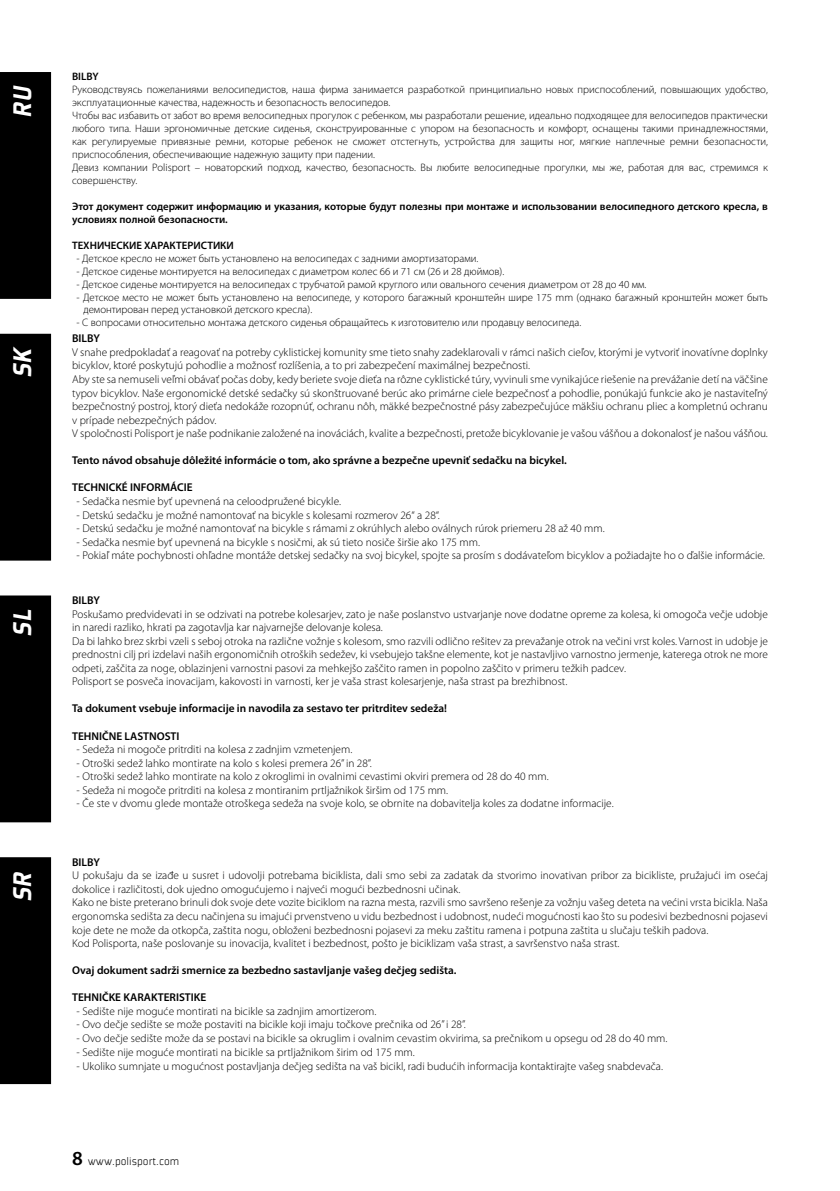
<style>
.page{position:relative;width:840px;height:1191px;background:#fff}
.page>*{position:absolute;margin:0;border:0;box-sizing:border-box;transform-origin:0 0}
.t1{font:28px "Plexes Black Italic Pro";color:#fff}
.t2{font:12px "Plexes Light Pro";color:#000}
.t3{font:300 11.4px/13.6px "Myriad Pro";color:#000}
.t4{font:600 11.4px "Myriad Pro";color:#000}
.t5{font:300 10.8px/13px "Myriad Pro";color:#000}
.t6{font:600 10.8px/13px "Myriad Pro";color:#000}
.s1{font-family:"Myriad Pro";font-weight:600;font-size:20px}
</style>
<div class="page">
<div style="left:0;top:72px;width:51px;height:227px;background:#000"></div>
<div style="left:0;top:595px;width:51px;height:227px;background:#000"></div>
<div style="left:0;top:857px;width:51px;height:227px;background:#000"></div>
<div style="left:0;top:334px;width:51px;height:226px;background:#000"></div>
<h1 class="t1" style="left:4px;top:117px;width:34px;rotate:-90deg">RU</h1>
<h1 class="t1" style="left:4px;top:378px;width:33px;rotate:-90deg">SK</h1>
<h1 class="t1" style="left:4px;top:636px;width:28px;rotate:-90deg">SL</h1>
<h1 class="t1" style="left:4px;top:902px;width:32px;rotate:-90deg">SR</h1>
<p class="t6" style="left:72px;top:70px;width:28px">BILBY</p>
<p class="t5" style="left:72px;top:83px;width:697px">Руководствуясь пожеланиями велосипедистов, наша фирма занимается разработкой принципиально новых приспособлений, повышающих удобство, эксплуатационные качества, надежность и безопасность велосипедов.<br>Чтобы вас избавить от забот во время велосипедных прогулок с ребенком, мы разработали решение, идеально подходящее для велосипедов практически любого типа. Наши эргономичные детские сиденья, сконструированные с упором на безопасность и комфорт, оснащены такими принадлежностями, как регулируемые привязные ремни, которые ребенок не сможет отстегнуть, устройства для защиты ног, мягкие наплечные ремни безопасности, приспособления, обеспечивающие надежную защиту при падении.<br>Девиз компании Polisport – новаторский подход, качество, безопасность. Вы любите велосипедные прогулки, мы же, работая для вас, стремимся к совершенству.</p>
<p class="t6" style="left:72px;top:199px;width:697px">Этот документ содержит информацию и указания, которые будут полезны при монтаже и использовании велосипедного детского кресла, в условиях полной безопасности.</p>
<p class="t6" style="left:72px;top:238px;width:163px">ТЕХНИЧЕСКИЕ ХАРАКТЕРИСТИКИ</p>
<p class="t5" style="left:77px;top:252px;width:403px">- Детское кресло не может быть установлено на велосипедах с задними амортизаторами.</p>
<p class="t5" style="left:77px;top:265px;width:429px">- Детское сиденье монтируется на велосипедах с диаметром колес 66 и 71 см (26 и 28 дюймов).</p>
<p class="t5" style="left:77px;top:278px;width:571px">- Детское сиденье монтируется на велосипедах с трубчатой рамой круглого или овального сечения диаметром от 28 до 40 мм.</p>
<p class="t5" style="left:83px;top:291px;width:685px;text-indent:-7px">- Детское место не может быть установлено на велосипеде, у которого багажный кронштейн шире 175 mm (однако багажный кронштейн может быть демонтирован перед установкой детского кресла).</p>
<p class="t5" style="left:77px;top:316px;width:506px">- С вопросами относительно монтажа детского сиденья обращайтесь к изготовителю или продавцу велосипеда.</p>
<p class="t4" style="left:72px;top:331px;width:29px">BILBY</p>
<p class="t3" style="left:72px;top:345px;width:697px">V snahe predpokladať a reagovať na potreby cyklistickej komunity sme tieto snahy zadeklarovali v rámci našich cieľov, ktorými je vytvoriť inovatívne doplnky bicyklov, ktoré poskytujú pohodlie a možnosť rozlíšenia, a to pri zabezpečení maximálnej bezpečnosti.<br>Aby ste sa nemuseli veľmi obávať počas doby, kedy beriete svoje dieťa na rôzne cyklistické túry, vyvinuli sme vynikajúce riešenie na prevážanie detí na väčšine typov bicyklov. Naše ergonomické detské sedačky sú skonštruované berúc ako primárne ciele bezpečnosť a pohodlie, ponúkajú funkcie ako je nastaviteľný bezpečnostný postroj, ktorý dieťa nedokáže rozopnúť, ochranu nôh, mäkké bezpečnostné pásy zabezpečujúce mäkšiu ochranu pliec a kompletnú ochranu v prípade nebezpečných pádov.<br>V spoločnosti Polisport je naše podnikanie založené na inováciách, kvalite a bezpečnosti, pretože bicyklovanie je vašou vášňou a dokonalosť je našou vášňou.</p>
<p class="t4" style="left:72px;top:453px;width:496px">Tento návod obsahuje dôležité informácie o tom, ako správne a bezpečne upevniť sedačku na bicykel.</p>
<p class="t4" style="left:72px;top:480px;width:122px">TECHNICKÉ INFORMÁCIE</p>
<p class="t3" style="left:77px;top:494px;width:266px">- Sedačka nesmie byť upevnená na celoodpružené bicykle.</p>
<p class="t3" style="left:77px;top:508px;width:364px">- Detskú sedačku je možné namontovať na bicykle s kolesami rozmerov 26“ a 28“.</p>
<p class="t3" style="left:77px;top:522px;width:529px">- Detskú sedačku je možné namontovať na bicykle s rámami z okrúhlych alebo oválnych rúrok priemeru 28 až 40 mm.</p>
<p class="t3" style="left:77px;top:535px;width:404px">- Sedačka nesmie byť upevnená na bicykle s nosičmi, ak sú tieto nosiče širšie ako 175 mm.</p>
<p class="t3" style="left:77px;top:549px;width:689px">- Pokiaľ máte pochybnosti ohľadne montáže detskej sedačky na svoj bicykel, spojte sa prosím s dodávateľom bicyklov a požiadajte ho o ďalšie informácie.</p>
<p class="t4" style="left:72px;top:593px;width:29px">BILBY</p>
<p class="t3" style="left:72px;top:607px;width:697px">Poskušamo predvidevati in se odzivati na potrebe kolesarjev, zato je naše poslanstvo ustvarjanje nove dodatne opreme za kolesa, ki omogoča večje udobje in naredi razliko, hkrati pa zagotavlja kar najvarnejše delovanje kolesa.<br>Da bi lahko brez skrbi vzeli s seboj otroka na različne vožnje s kolesom, smo razvili odlično rešitev za prevažanje otrok na večini vrst koles. Varnost in udobje je prednostni cilj pri izdelavi naših ergonomičnih otroških sedežev, ki vsebujejo takšne elemente, kot je nastavljivo varnostno jermenje, katerega otrok ne more odpeti, zaščita za noge, oblazinjeni varnostni pasovi za mehkejšo zaščito ramen in popolno zaščito v primeru težkih padcev.<br>Polisport se posveča inovacijam, kakovosti in varnosti, ker je vaša strast kolesarjenje, naša strast pa brezhibnost.</p>
<p class="t4" style="left:72px;top:701px;width:376px">Ta dokument vsebuje informacije in navodila za sestavo ter pritrditev sedeža!</p>
<p class="t4" style="left:72px;top:728px;width:109px">TEHNIČNE LASTNOSTI</p>
<p class="t3" style="left:77px;top:743px;width:277px">- Sedeža ni mogoče pritrditi na kolesa z zadnjim vzmetenjem.</p>
<p class="t3" style="left:77px;top:756px;width:296px">- Otroški sedež lahko montirate na kolo s kolesi premera 26” in 28”.</p>
<p class="t3" style="left:77px;top:770px;width:473px">- Otroški sedež lahko montirate na kolo z okroglimi in ovalnimi cevastimi okviri premera od 28 do 40 mm.</p>
<p class="t3" style="left:77px;top:783px;width:373px">- Sedeža ni mogoče pritrditi na kolesa z montiranim prtljažnikok širšim od 175 mm.</p>
<p class="t3" style="left:77px;top:797px;width:538px">- Če ste v dvomu glede montaže otroškega sedeža na svoje kolo, se obrnite na dobavitelja koles za dodatne informacije.</p>
<p class="t4" style="left:72px;top:854px;width:29px">BILBY</p>
<p class="t3" style="left:72px;top:869px;width:697px">U pokušaju da se izađe u susret i udovolji potrebama biciklista, dali smo sebi za zadatak da stvorimo inovativan pribor za bicikliste, pružajući im osećaj dokolice i različitosti, dok ujedno omogućujemo i najveći mogući bezbednosni učinak.<br>Kako ne biste preterano brinuli dok svoje dete vozite biciklom na razna mesta, razvili smo savršeno rešenje za vožnju vašeg deteta na većini vrsta bicikla. Naša ergonomska sedišta za decu načinjena su imajući prvenstveno u vidu bezbednost i udobnost, nudeći mogućnosti kao što su podesivi bezbednosni pojasevi koje dete ne može da otkopča, zaštita nogu, obloženi bezbednosni pojasevi za meku zaštitu ramena i potpuna zaštita u slučaju teških padova.<br>Kod Polisporta, naše poslovanje su inovacija, kvalitet i bezbednost, pošto je biciklizam vaša strast, a savršenstvo naša strast.</p>
<p class="t4" style="left:72px;top:963px;width:386px">Ovaj dokument sadrži smernice za bezbedno sastavljanje vašeg dečjeg sedišta.</p>
<p class="t4" style="left:72px;top:990px;width:136px">TEHNIČKE KARAKTERISTIKE</p>
<p class="t3" style="left:77px;top:1004px;width:301px">- Sedište nije moguće montirati na bicikle sa zadnjim amortizerom.</p>
<p class="t3" style="left:77px;top:1018px;width:390px">- Ovo dečje sedište se može postaviti na bicikle koji imaju točkove prečnika od 26” i 28”.</p>
<p class="t3" style="left:77px;top:1031px;width:592px">- Ovo dečje sedište može da se postavi na bicikle sa okruglim i ovalnim cevastim okvirima, sa prečnikom u opsegu od 28 do 40 mm.</p>
<p class="t3" style="left:77px;top:1045px;width:339px">- Sedište nije moguće montirati na bicikle sa prtljažnikom širim od 175 mm.</p>
<p class="t3" style="left:77px;top:1059px;width:587px">- Ukoliko sumnjate u mogućnost postavljanja dečjeg sedišta na vaš bicikl, radi budućih informacija kontaktirajte vašeg snabdevača.</p>
<p class="t2" style="left:72px;top:1153px;width:109px"><span class="s1">8</span> www.polisport.com</p>
</div>
